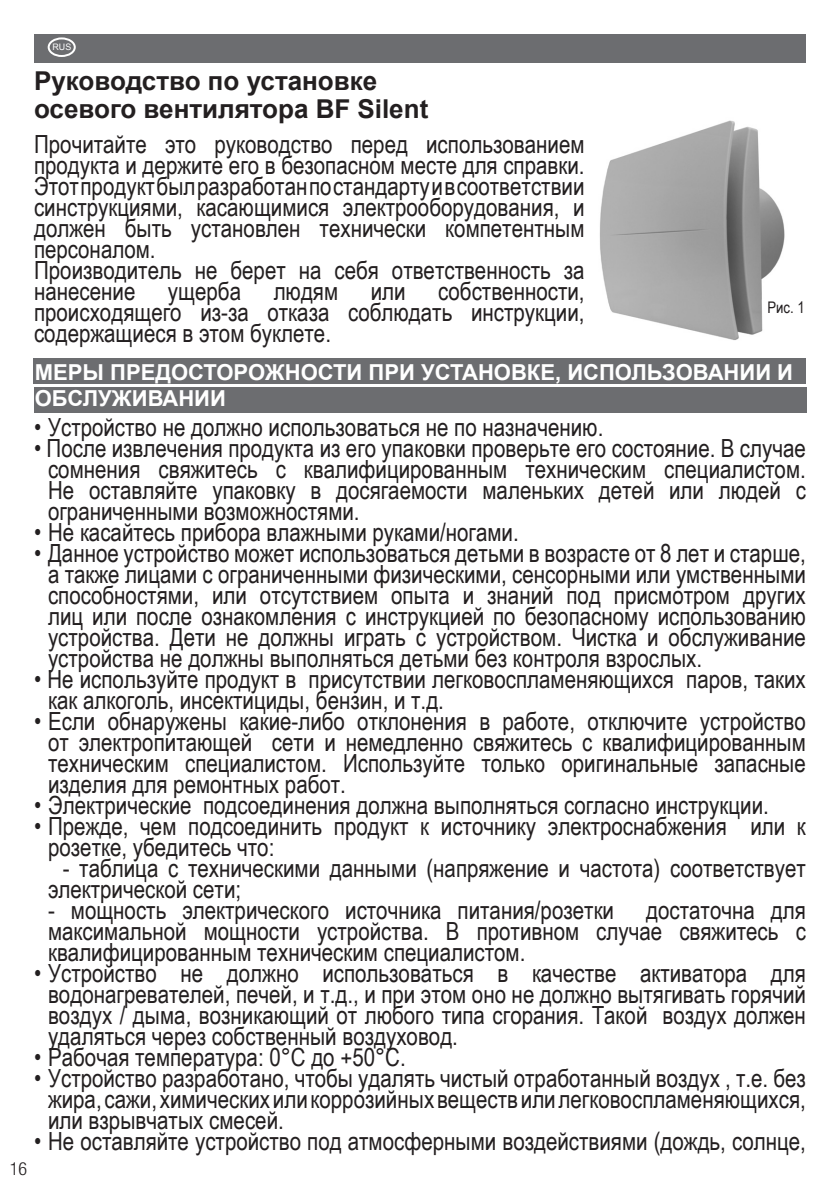
<style>
.page{position:relative;width:840px;height:1191px;background:#fff}
.page>*{position:absolute;margin:0;border:0;box-sizing:border-box;transform-origin:0 0}
.t1{font:700 26px "Arial";color:#231f20}
.Titoli_descrizione{font:25px/21px "Arial Narrow";color:#231f20;text-align:justify}
.t2{font:700 22px/26.4px "Arial";color:#fff}
.t3{font:300 condensed 18px "Helvetica Neue LT Std";color:#231f20}
.t4{font:16px "Arial Narrow";color:#231f20}
.t5{font:8.8px "Arial";color:#fff}
</style>
<div class="page">
<div style="left:34px;top:387px;width:772px;height:25px;background:#6c6d70"></div>
<img style="left:599px;top:120px;width:186px;height:220px">
<div style="left:33px;top:358px;width:772px;height:26px;background:#6c6d70"></div>
<div style="left:34px;top:34px;width:771px;height:28px;background:#6c6d70"></div>
<div style="left:48px;top:37px;width:28px;height:20px;border:2px solid #fff;border-radius:50%"></div>
<p class="t5" style="left:52px;top:42px;width:20px">RUS</p>
<p class="t1" style="left:34px;top:63px;width:344px">Руководство по установке</p>
<p class="t1" style="left:34px;top:91px;width:395px">осевого вентилятора BF Silent</p>
<p class="Titoli_descrizione" style="left:34px;top:133px;width:551px">Прочитайте это руководство перед использованием продукта и держите его в безопасном месте для справки.</p>
<p class="Titoli_descrizione" style="left:34px;top:175px;width:551px">Этотпродуктбылразработанпостандартуивсоответствии синструкциями, касающимися электрооборудования, и должен быть установлен технически компетентным персоналом.</p>
<p class="Titoli_descrizione" style="left:34px;top:259px;width:551px">Производитель не берет на себя ответственность за нанесение</p>
<p class="Titoli_descrizione" style="left:34px;top:280px;width:551px;text-indent:404px">собственности, происходящего из-за отказа соблюдать инструкции, содержащиеся в этом буклете.</p>
<p class="t2" style="left:35px;top:360px;width:759px">МЕРЫ ПРЕДОСТОРОЖНОСТИ ПРИ УСТАНОВКЕ, ИСПОЛЬЗОВАНИИ И<br>ОБСЛУЖИВАНИИ</p>
<p class="Titoli_descrizione" style="left:168px;top:280px;width:75px">ущерба</p>
<p class="Titoli_descrizione" style="left:273px;top:280px;width:66px">людям</p>
<p class="Titoli_descrizione" style="left:370px;top:280px;width:36px">или</p>
<p class="t4" style="left:767px;top:296px;width:39px">Рис. 1</p>
<p class="t3" style="left:10px;top:1158px;width:19px">16</p>
<p class="Titoli_descrizione" style="left:34px;top:415px;width:570px">• Устройство не должно использоваться не по назначению.</p>
<p class="Titoli_descrizione" style="left:48px;top:436px;width:759px;text-indent:-14px">• После извлечения продукта из его упаковки проверьте его состояние. В случае сомнения свяжитесь с квалифицированным техническим специалистом.<br>Не оставляйте упаковку в досягаемости маленьких детей или людей с ограниченными возможностями.</p>
<p class="Titoli_descrizione" style="left:34px;top:520px;width:486px">• Не касайтесь прибора влажными руками/ногами.</p>
<p class="Titoli_descrizione" style="left:48px;top:541px;width:759px;text-indent:-14px">• Данное устройство может использоваться детьми в возрасте от 8 лет и старше, а также лицами с ограниченными физическими, сенсорными или умственными способностями, или отсутствием опыта и знаний под присмотром других лиц или после ознакомления с инструкцией по безопасному использованию устройства. Дети не должны играть с устройством. Чистка и обслуживание устройства не должны выполняться детьми без контроля взрослых.</p>
<p class="Titoli_descrizione" style="left:48px;top:667px;width:758px;text-indent:-14px">• Не используйте продукт в присутствии легковоспламеняющихся паров, таких как алкоголь, инсектициды, бензин, и т.д.</p>
<p class="Titoli_descrizione" style="left:48px;top:709px;width:759px;text-indent:-14px">• Если обнаружены какие-либо отклонения в работе, отключите устройство от электропитающей сети и немедленно свяжитесь с квалифицированным техническим специалистом. Используйте только оригинальные запасные изделия для ремонтных работ.</p>
<p class="Titoli_descrizione" style="left:34px;top:793px;width:736px">• Электрические подсоединения должна выполняться согласно инструкции.</p>
<p class="Titoli_descrizione" style="left:48px;top:814px;width:759px;text-indent:-14px">• Прежде, чем подсоединить продукт к источнику электроснабжения или к розетке, убедитесь что:</p>
<p class="Titoli_descrizione" style="left:48px;top:856px;width:759px;text-indent:15px">- таблица с техническими данными (напряжение и частота) соответствует электрической сети;</p>
<p class="Titoli_descrizione" style="left:48px;top:898px;width:567px">- мощность электрического источника питания/розетки</p>
<p class="Titoli_descrizione" style="left:48px;top:898px;width:759px;text-indent:597px">достаточна для максимальной мощности устройства. В противном случае свяжитесь с квалифицированным техническим специалистом.</p>
<p class="Titoli_descrizione" style="left:48px;top:961px;width:759px;text-indent:-14px">• Устройство не должно использоваться в качестве активатора для водонагревателей, печей, и т.д., и при этом оно не должно вытягивать горячий воздух / дыма, возникающий от любого типа сгорания. Такой воздух должен удаляться через собственный воздуховод.</p>
<p class="Titoli_descrizione" style="left:34px;top:1045px;width:373px">• Рабочая температура: 0°C до +50°C.</p>
<p class="Titoli_descrizione" style="left:48px;top:1066px;width:759px;text-indent:-14px">• Устройство разработано, чтобы удалять чистый отработанный воздух , т.е. без жира,сажи,химическихиликоррозийныхвеществилилегковоспламеняющихся, или взрывчатых смесей.</p>
<p class="Titoli_descrizione" style="left:34px;top:1129px;width:773px">• Не оставляйте устройство под атмосферными воздействиями (дождь, солнце,</p>
</div>
